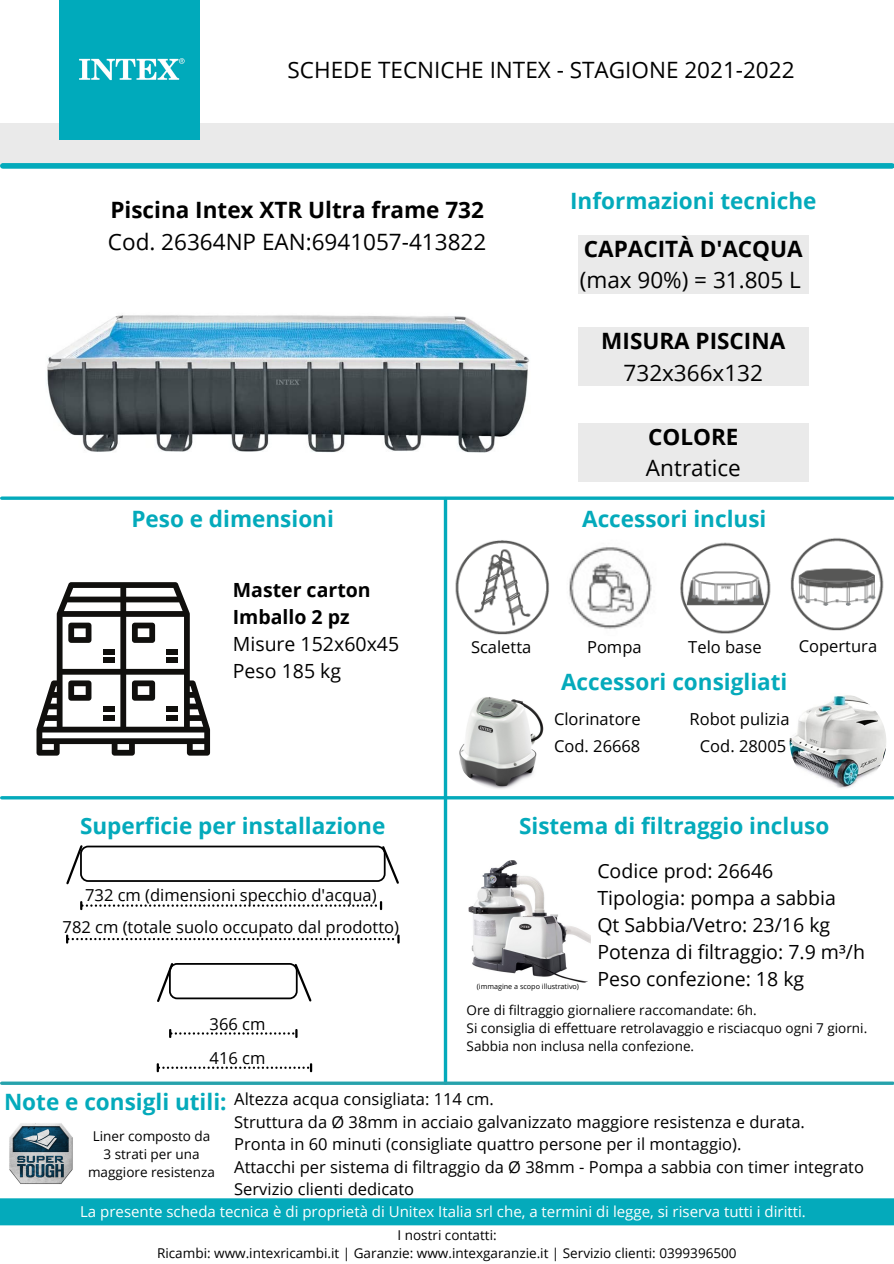
<style>
.page{position:relative;width:894px;height:1264px;background:#fff}
.page>*{position:absolute;margin:0;border:0;box-sizing:border-box;transform-origin:0 0}
.t1{font:700 22.5px "Open Sans";color:#04aabb}
.t2{font:22.5px "Open Sans";color:#000}
.t3{font:700 22.5px "Open Sans";color:#000}
.t4{font:19.5px "Open Sans";color:#000}
.t5{font:700 19.5px "Open Sans";color:#000}
.t6{font:16.5px "Open Sans";color:#000}
.t7{font:15px "Open Sans";color:#fff}
.t8{font:13.5px/18px "Open Sans";color:#000;text-align:center}
.t9{font:7.2px "Open Sans";color:#000}
</style>
<div class="page">
<div style="left:0;top:123px;width:893px;height:44px;background:#eaeaea"></div>
<img style="left:59px;top:0;width:140px;height:140px">
<div style="left:3px;top:163px;width:888px;height:6px;background:#04aabb"></div>
<div style="left:577px;top:235px;width:231px;height:59px;background:#eaeaea"></div>
<div style="left:577px;top:328px;width:231px;height:58px;background:#eaeaea"></div>
<div style="left:577px;top:423px;width:231px;height:59px;background:#eaeaea"></div>
<svg style="left:2px;top:496px;width:890px;height:4px;background:#2ab7c5"></svg>
<hr style="left:2px;top:796px;width:890px;height:3px;background:#04aabb">
<svg style="left:443px;top:498px;width:4px;height:583px;background:#36bbc8"></svg>
<hr style="left:2px;top:1081px;width:890px;height:3px;background:#26a2ac">
<img style="left:47px;top:315px;width:483px;height:137px">
<svg style="left:36px;top:582px;width:174px;height:173px"></svg>
<div style="left:103px;top:648px;width:12px;height:6px;background:#100f0d"></div>
<div style="left:103px;top:657px;width:12px;height:6px;background:#100f0d"></div>
<div style="left:103px;top:706px;width:12px;height:6px;background:#100f0d"></div>
<div style="left:103px;top:715px;width:12px;height:6px;background:#100f0d"></div>
<div style="left:167px;top:706px;width:11px;height:6px;background:#100f0d"></div>
<div style="left:167px;top:715px;width:11px;height:6px;background:#100f0d"></div>
<div style="left:167px;top:648px;width:11px;height:6px;background:#100f0d"></div>
<div style="left:167px;top:657px;width:11px;height:6px;background:#100f0d"></div>
<svg style="left:66px;top:845px;width:333px;height:40px"></svg>
<svg style="left:66px;top:934px;width:333px;height:9px"></svg>
<svg style="left:80px;top:901px;width:302px;height:9px"></svg>
<svg style="left:157px;top:963px;width:155px;height:39px"></svg>
<svg style="left:157px;top:1063px;width:155px;height:9px"></svg>
<svg style="left:169px;top:1029px;width:128px;height:8px"></svg>
<div style="left:0;top:1198px;width:893px;height:27px;background:#04aabb"></div>
<img style="left:3px;top:1115px;width:77px;height:77px;border-radius:5px">
<img style="left:468px;top:860px;width:122px;height:122px;border-radius:8px">
<img style="left:452px;top:539px;width:97px;height:97px;border-radius:50%">
<img style="left:566px;top:539px;width:96px;height:97px;border-radius:50%">
<img style="left:676px;top:539px;width:97px;height:97px;border-radius:50%">
<img style="left:789px;top:535px;width:97px;height:97px;border-radius:50%">
<img style="left:452px;top:693px;width:97px;height:96px;border-radius:50%">
<img style="left:789px;top:693px;width:97px;height:96px;border-radius:50%">
<p class="t2" style="left:287px;top:54px;width:508px">SCHEDE TECNICHE INTEX - STAGIONE 2021-2022</p>
<p class="t3" style="left:110px;top:194px;width:375px">Piscina Intex XTR Ultra frame 732</p>
<p class="t2" style="left:108px;top:225px;width:380px">Cod. 26364NP EAN:6941057-413822</p>
<p class="t1" style="left:570px;top:185px;width:248px">Informazioni tecniche</p>
<p class="t3" style="left:583px;top:233px;width:220px">CAPACITÀ D'ACQUA</p>
<p class="t2" style="left:579px;top:264px;width:222px">(max 90%) = 31.805 L</p>
<p class="t3" style="left:601px;top:325px;width:185px">MISURA PISCINA</p>
<p class="t2" style="left:623px;top:356px;width:141px">732x366x132</p>
<p class="t3" style="left:648px;top:420px;width:92px">COLORE</p>
<p class="t2" style="left:645px;top:452px;width:96px">Antratice</p>
<p class="t1" style="left:131px;top:503px;width:204px">Peso e dimensioni</p>
<p class="t1" style="left:582px;top:503px;width:186px">Accessori inclusi</p>
<p class="t5" style="left:233px;top:576px;width:139px">Master carton</p>
<p class="t5" style="left:233px;top:603px;width:118px">Imballo 2 pz</p>
<p class="t4" style="left:233px;top:630px;width:168px">Misure 152x60x45</p>
<p class="t4" style="left:233px;top:657px;width:110px">Peso 185 kg</p>
<p class="t1" style="left:80px;top:809px;width:307px">Superficie per installazione</p>
<p class="t6" style="left:471px;top:635px;width:62px">Scaletta</p>
<p class="t6" style="left:587px;top:635px;width:56px">Pompa</p>
<p class="t6" style="left:688px;top:635px;width:75px">Telo base</p>
<p class="t6" style="left:798px;top:634px;width:80px">Copertura</p>
<p class="t1" style="left:561px;top:666px;width:228px">Accessori consigliati</p>
<p class="t6" style="left:689px;top:707px;width:102px">Robot pulizia</p>
<p class="t6" style="left:699px;top:734px;width:88px">Cod. 28005</p>
<p class="t6" style="left:554px;top:707px;width:88px">Clorinatore</p>
<p class="t6" style="left:554px;top:734px;width:88px">Cod. 26668</p>
<p class="t1" style="left:519px;top:809px;width:312px">Sistema di filtraggio incluso</p>
<p class="t4" style="left:597px;top:857px;width:177px">Codice prod: 26646</p>
<p class="t4" style="left:597px;top:884px;width:240px">Tipologia: pompa a sabbia</p>
<p class="t4" style="left:597px;top:911px;width:234px">Qt Sabbia/Vetro: 23/16 kg</p>
<p class="t4" style="left:597px;top:938px;width:269px">Potenza di filtraggio: 7.9 m³/h</p>
<p class="t4" style="left:597px;top:965px;width:208px">Peso confezione: 18 kg</p>
<p class="t6" style="left:85px;top:882px;width:293px">732 cm (dimensioni specchio d'acqua)</p>
<p class="t6" style="left:63px;top:915px;width:338px">782 cm (totale suolo occupato dal prodotto)</p>
<p class="t9" style="left:476px;top:981px;width:104px">(immagine a scopo illustrativo)</p>
<p class="t8" style="left:466px;top:1000px;width:291px">Ore di filtraggio giornaliere raccomandate: 6h.</p>
<p class="t8" style="left:466px;top:1018px;width:402px">Si consiglia di effettuare retrolavaggio e risciacquo ogni 7 giorni.</p>
<p class="t8" style="left:466px;top:1036px;width:229px">Sabbia non inclusa nella confezione.</p>
<p class="t6" style="left:209px;top:1011px;width:57px">366 cm</p>
<p class="t6" style="left:209px;top:1046px;width:57px">416 cm</p>
<p class="t1" style="left:4px;top:1086px;width:224px">Note e consigli utili:</p>
<p class="t6" style="left:234px;top:1087px;width:261px">Altezza acqua consigliata: 114 cm.</p>
<p class="t6" style="left:234px;top:1109px;width:572px">Struttura da Ø 38mm in acciaio galvanizzato maggiore resistenza e durata.</p>
<p class="t6" style="left:234px;top:1132px;width:508px">Pronta in 60 minuti (consigliate quattro persone per il montaggio).</p>
<p class="t6" style="left:234px;top:1155px;width:631px">Attacchi per sistema di filtraggio da Ø 38mm - Pompa a sabbia con timer integrato</p>
<p class="t6" style="left:234px;top:1177px;width:181px">Servizio clienti dedicato</p>
<p class="t8" style="left:93px;top:1126px;width:119px">Liner composto da</p>
<p class="t8" style="left:88px;top:1144px;width:128px">3 strati per una maggiore resistenza</p>
<p class="t7" style="left:80px;top:1200px;width:727px">La presente scheda tecnica è di proprietà di Unitex Italia srl che, a termini di legge, si riserva tutti i diritti.</p>
<p class="t8" style="left:397px;top:1226px;width:101px">I nostri contatti:</p>
<p class="t8" style="left:157px;top:1244px;width:581px">Ricambi: www.intexricambi.it | Garanzie: www.intexgaranzie.it | Servizio clienti: 0399396500</p>
</div>
